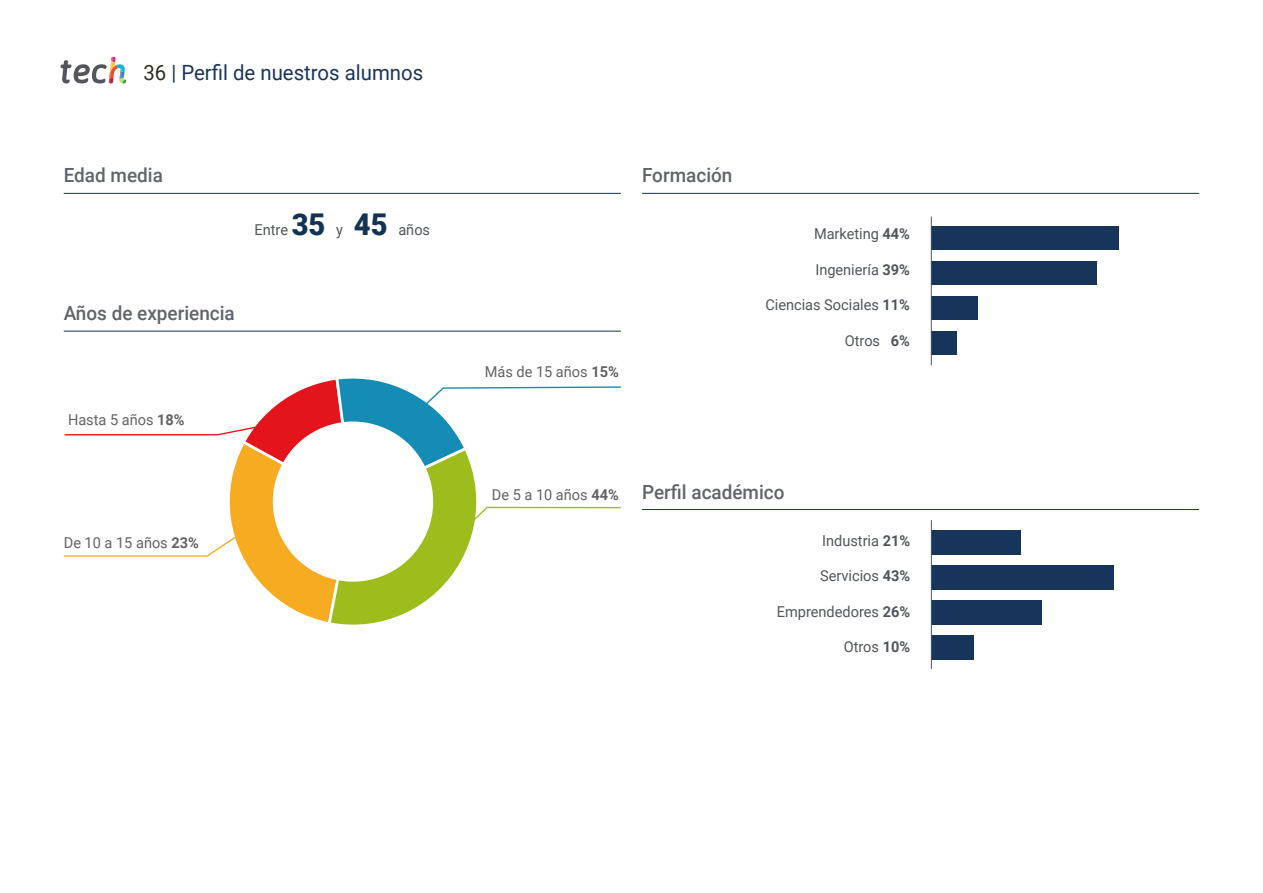
<style>
.page{position:relative;width:1263px;height:893px;background:#fff}
.page>*{position:absolute;margin:0;border:0;box-sizing:border-box;transform-origin:0 0}
.t1{font:21px "Roboto";color:#1a355c}
.t2{font:500 19.5px "Roboto";color:#61646a}
.t3{font:15px "Roboto";color:#52555b}
.t4{font:15px "Roboto";color:#636363}
.s1{color:#312e20}
.s2{font-weight:900;font-size:30px;color:#123352}
.s3{font-weight:700}
</style>
<div class="page">
<svg style="left:61px;top:57px;width:65px;height:27px"></svg>
<hr style="left:64px;top:193px;width:557px;height:1px;background:#17355b">
<hr style="left:64px;top:331px;width:557px;height:1px;background:#17355b">
<hr style="left:642px;top:509px;width:557px;height:1px;background:#17355b">
<div style="left:931px;top:530px;width:90px;height:25px;background:#17355b"></div>
<div style="left:931px;top:565px;width:183px;height:25px;background:#17355b"></div>
<div style="left:931px;top:600px;width:111px;height:25px;background:#17355b"></div>
<div style="left:931px;top:635px;width:43px;height:25px;background:#17355b"></div>
<hr style="left:931px;top:520px;width:1px;height:149px;background:#52555b">
<hr style="left:642px;top:193px;width:557px;height:1px;background:#17355b">
<div style="left:931px;top:226px;width:187px;height:24px;background:#17355b"></div>
<div style="left:931px;top:261px;width:166px;height:24px;background:#17355b"></div>
<div style="left:931px;top:296px;width:47px;height:24px;background:#17355b"></div>
<div style="left:931px;top:331px;width:26px;height:24px;background:#17355b"></div>
<hr style="left:931px;top:217px;width:1px;height:148px;background:#52555b">
<svg style="left:64px;top:378px;width:557px;height:247px"></svg>
<h1 class="t1" style="left:144px;top:57px;width:281px"><span class="s1">36</span> | Perfil de nuestros alumnos</h1>
<h2 class="t2" style="left:64px;top:161px;width:101px">Edad media</h2>
<p class="t3" style="left:254px;top:219px;width:177px">Entre <span class="s2">35</span> y <span class="s2">45</span> años</p>
<h2 class="t2" style="left:64px;top:300px;width:173px">Años de experiencia</h2>
<p class="t4" style="left:68px;top:409px;width:118px">Hasta 5 años <span class="s3">18%</span></p>
<p class="t4" style="left:64px;top:532px;width:137px">De 10 a 15 años <span class="s3">23%</span></p>
<h2 class="t2" style="left:642px;top:161px;width:92px">Formación</h2>
<p class="t4" style="left:485px;top:361px;width:136px">Más de 15 años <span class="s3">15%</span></p>
<p class="t3" style="left:814px;top:224px;width:98px">Marketing <span class="s3">44%</span></p>
<p class="t3" style="left:815px;top:259px;width:96px">Ingeniería <span class="s3">39%</span></p>
<p class="t3" style="left:765px;top:295px;width:146px">Ciencias Sociales <span class="s3">11%</span></p>
<p class="t3" style="left:845px;top:330px;width:67px">Otros <span class="s3">6%</span></p>
<p class="t4" style="left:492px;top:484px;width:128px">De 5 a 10 años <span class="s3">44%</span></p>
<h2 class="t2" style="left:642px;top:478px;width:144px">Perfil académico</h2>
<p class="t3" style="left:822px;top:530px;width:89px">Industria <span class="s3">21%</span></p>
<p class="t3" style="left:820px;top:566px;width:91px">Servicios <span class="s3">43%</span></p>
<p class="t3" style="left:777px;top:601px;width:135px">Emprendedores <span class="s3">26%</span></p>
<p class="t3" style="left:844px;top:637px;width:68px">Otros <span class="s3">10%</span></p>
</div>
